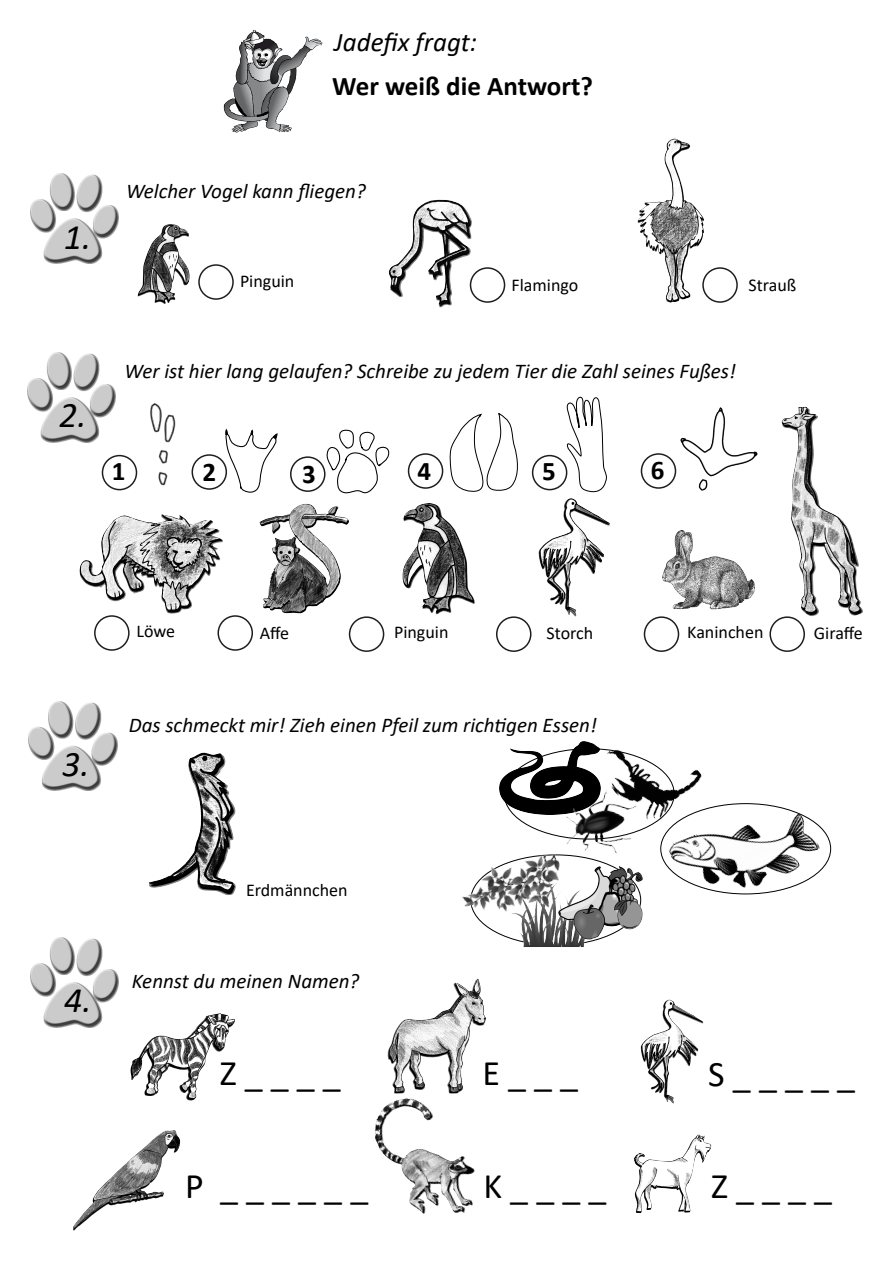
<style>
.page{position:relative;width:893px;height:1263px;background:#fff}
.page>*{position:absolute;margin:0;border:0;box-sizing:border-box;transform-origin:0 0}
.t1{font:36px "Calibri";color:#000}
.t2{font:italic 36px "Calibri";color:#000}
.t3{font:700 27px "Calibri";color:#000}
.t4{font:italic 27px "Calibri";color:#000}
.t5{font:italic 21px "Calibri";color:#000}
.t6{font:18px "Calibri";color:#000}
</style>
<div class="page">
<svg style="left:223px;top:30px;width:100px;height:103px"></svg>
<img style="left:30px;top:174px;width:89px;height:89px">
<img style="left:389px;top:200px;width:85px;height:107px">
<img style="left:638px;top:138px;width:66px;height:165px">
<img style="left:137px;top:224px;width:53px;height:80px">
<div style="left:198px;top:264px;width:36px;height:36px;border:2px solid #1f1d21;border-radius:50%"></div>
<div style="left:702px;top:267px;width:36px;height:36px;border:2px solid #1f1d21;border-radius:50%"></div>
<div style="left:470px;top:268px;width:35px;height:34px;background:#fff;border-radius:50%"></div>
<div style="left:470px;top:267px;width:35px;height:36px;border:2px solid #1f1d21;border-radius:50%"></div>
<img style="left:27px;top:352px;width:89px;height:90px">
<svg style="left:225px;top:428px;width:53px;height:65px"></svg>
<svg style="left:326px;top:429px;width:64px;height:65px"></svg>
<svg style="left:449px;top:413px;width:69px;height:79px"></svg>
<svg style="left:565px;top:396px;width:42px;height:97px"></svg>
<img style="left:782px;top:407px;width:81px;height:212px">
<img style="left:79px;top:514px;width:144px;height:100px">
<img style="left:402px;top:503px;width:73px;height:112px">
<img style="left:260px;top:504px;width:89px;height:110px">
<div style="left:641px;top:453px;width:35px;height:36px;border:2px solid #1f1d21;border-radius:50%"></div>
<div style="left:532px;top:455px;width:35px;height:35px;border:2px solid #1f1d21;border-radius:50%"></div>
<div style="left:408px;top:453px;width:35px;height:36px;border:2px solid #1f1d21;border-radius:50%"></div>
<div style="left:290px;top:456px;width:36px;height:36px;border:2px solid #1f1d21;border-radius:50%"></div>
<div style="left:192px;top:454px;width:35px;height:36px;border:2px solid #1f1d21;border-radius:50%"></div>
<div style="left:102px;top:455px;width:35px;height:35px;border:2px solid #1f1d21;border-radius:50%"></div>
<div style="left:644px;top:616px;width:35px;height:36px;border:2px solid #1f1d21;border-radius:50%"></div>
<div style="left:496px;top:616px;width:35px;height:36px;border:2px solid #1f1d21;border-radius:50%"></div>
<div style="left:769px;top:616px;width:36px;height:36px;border:2px solid #1f1d21;border-radius:50%"></div>
<div style="left:349px;top:616px;width:35px;height:36px;border:2px solid #1f1d21;border-radius:50%"></div>
<div style="left:217px;top:615px;width:36px;height:36px;border:2px solid #1f1d21;border-radius:50%"></div>
<div style="left:94px;top:615px;width:36px;height:36px;border:2px solid #1f1d21;border-radius:50%"></div>
<img style="left:28px;top:701px;width:89px;height:90px">
<img style="left:149px;top:753px;width:87px;height:142px">
<img style="left:30px;top:937px;width:89px;height:90px">
<img style="left:500px;top:741px;width:93px;height:73px">
<img style="left:593px;top:743px;width:109px;height:89px">
<img style="left:560px;top:783px;width:80px;height:76px">
<img style="left:667px;top:794px;width:158px;height:101px">
<img style="left:511px;top:939px;width:84px;height:8px">
<img style="left:462px;top:840px;width:116px;height:99px">
<img style="left:558px;top:866px;width:84px;height:73px">
<img style="left:640px;top:1000px;width:63px;height:104px">
<img style="left:130px;top:1013px;width:105px;height:88px">
<img style="left:633px;top:1134px;width:78px;height:79px">
<img style="left:681px;top:407px;width:76px;height:84px">
<img style="left:538px;top:498px;width:72px;height:119px">
<img style="left:150px;top:403px;width:26px;height:83px">
<img style="left:662px;top:530px;width:92px;height:80px">
<img style="left:375px;top:1098px;width:100px;height:116px">
<img style="left:73px;top:1130px;width:108px;height:101px">
<img style="left:387px;top:979px;width:99px;height:114px">
<p class="t4" style="left:334px;top:23px;width:144px">Jadefix fragt:</p>
<p class="t3" style="left:332px;top:67px;width:262px">Wer weiß die Antwort?</p>
<h1 class="t2" style="left:64px;top:212px;width:29px">1.</h1>
<p class="t5" style="left:126px;top:176px;width:241px">Welcher Vogel kann fliegen?</p>
<p class="t6" style="left:240px;top:268px;width:56px">Pinguin</p>
<p class="t6" style="left:511px;top:273px;width:68px">Flamingo</p>
<p class="t6" style="left:748px;top:273px;width:49px">Strauß</p>
<h1 class="t2" style="left:59px;top:390px;width:29px">2.</h1>
<p class="t5" style="left:124px;top:356px;width:613px">Wer ist hier lang gelaufen? Schreibe zu jedem Tier die Zahl seines Fußes!</p>
<p class="t3" style="left:112px;top:452px;width:15px">1</p>
<p class="t3" style="left:202px;top:453px;width:15px">2</p>
<p class="t3" style="left:302px;top:455px;width:15px">3</p>
<p class="t3" style="left:418px;top:452px;width:15px">4</p>
<p class="t3" style="left:542px;top:452px;width:15px">5</p>
<p class="t3" style="left:651px;top:451px;width:15px">6</p>
<h1 class="t2" style="left:62px;top:739px;width:29px">3.</h1>
<p class="t6" style="left:136px;top:619px;width:40px">Löwe</p>
<p class="t6" style="left:394px;top:620px;width:56px">Pinguin</p>
<p class="t6" style="left:687px;top:620px;width:78px">Kaninchen</p>
<p class="t6" style="left:260px;top:620px;width:31px">Affe</p>
<p class="t6" style="left:547px;top:620px;width:48px">Storch</p>
<p class="t6" style="left:814px;top:620px;width:50px">Giraffe</p>
<p class="t5" style="left:129px;top:711px;width:470px">Das schmeckt mir! Zieh einen Pfeil zum richtigen Essen!</p>
<h1 class="t2" style="left:64px;top:975px;width:29px">4.</h1>
<p class="t6" style="left:246px;top:878px;width:103px">Erdmännchen</p>
<p class="t5" style="left:132px;top:966px;width:229px">Kennst du meinen Namen?</p>
<h1 class="t1" style="left:220px;top:1047px;width:123px">Z _ _ _ _</h1>
<h1 class="t1" style="left:185px;top:1160px;width:185px">P _ _ _ _ _ _</h1>
<h1 class="t1" style="left:482px;top:1048px;width:97px">E _ _ _</h1>
<h1 class="t1" style="left:483px;top:1160px;width:124px">K _ _ _ _</h1>
<h1 class="t1" style="left:708px;top:1048px;width:148px">S _ _ _ _ _</h1>
<h1 class="t1" style="left:711px;top:1161px;width:123px">Z _ _ _ _</h1>
</div>
